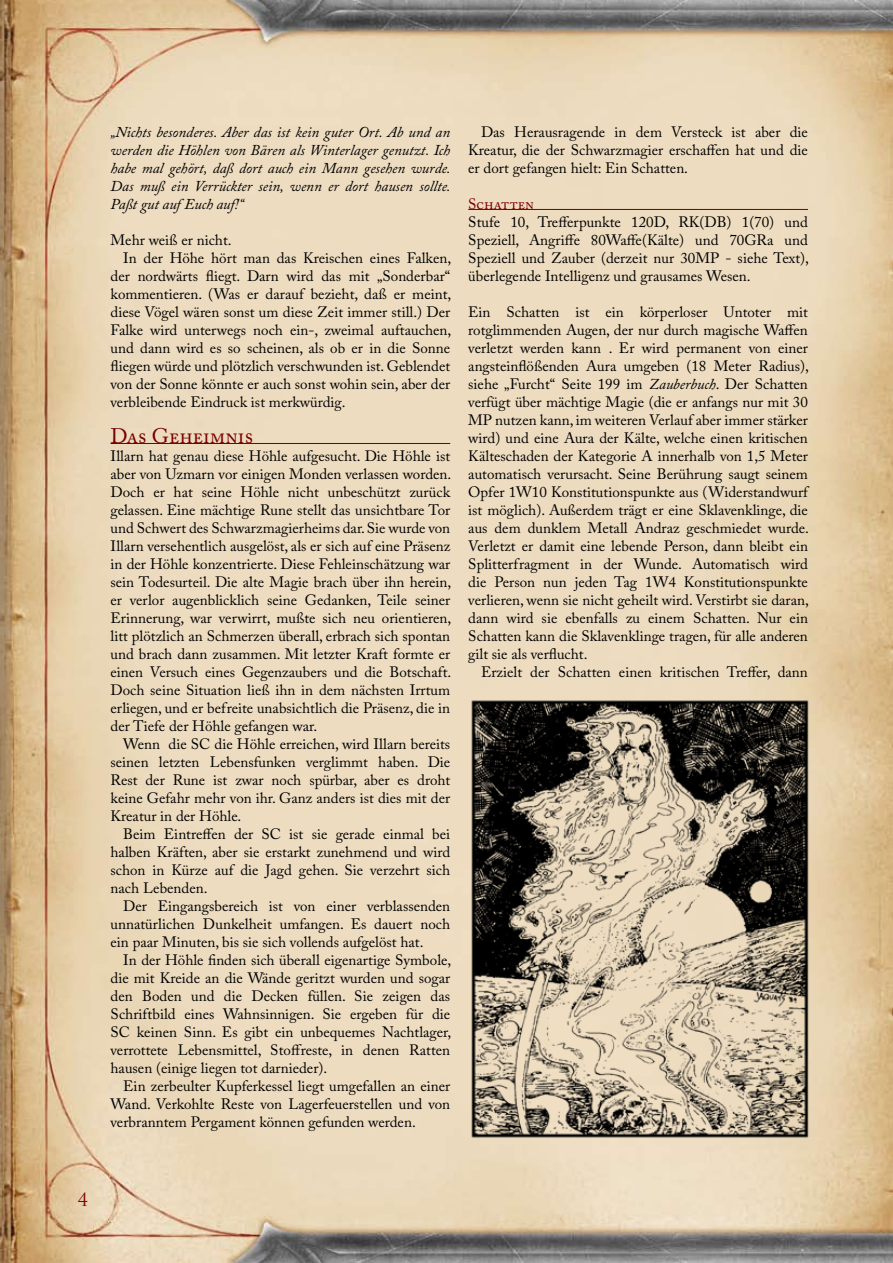
<style>
.page{position:relative;width:893px;height:1263px;background:#fff}
.page>*{position:absolute;margin:0;border:0;box-sizing:border-box;transform-origin:0 0}
.t1{font:21px "Adobe Caslon Pro";color:#790000}
.t2{font:18px "Trajan Pro";color:#790000}
.t3{font:15px/18px "Adobe Caslon Pro";color:#000;text-align:justify}
.t4{font:italic 15px/18px "Adobe Caslon Pro";color:#000;text-align:justify}
.t5{font:15px "Adobe Caslon Pro";color:#790000}
.s1{font-style:italic}
</style>
<div class="page">
<img style="left:0;top:0;width:893px;height:1263px">
<hr style="left:111px;top:443px;width:339px;height:1px;background:#790000">
<hr style="left:468px;top:209px;width:340px;height:1px;background:#790000">
<img style="left:469px;top:697px;width:342px;height:444px">
<p class="t4" style="left:111px;top:123px;width:342px">„Nichts besonderes. Aber das ist kein guter Ort. Ab und an werden die Höhlen von Bären als Winterlager genutzt. Ich habe mal gehört, daß dort auch ein Mann gesehen wurde.<br>Das muß ein Verrückter sein, wenn er dort hausen sollte.<br>Paßt gut auf Euch auf!“</p>
<p class="t3" style="left:111px;top:231px;width:123px">Mehr weiß er nicht.</p>
<p class="t3" style="left:123px;top:249px;width:329px">In der Höhe hört man das Kreischen eines Falken,</p>
<p class="t3" style="left:111px;top:267px;width:341px">der nordwärts fliegt. Darn wird das mit „Sonderbar“</p>
<p class="t3" style="left:111px;top:285px;width:342px">kommentieren. (Was er darauf bezieht, daß er meint,</p>
<p class="t3" style="left:111px;top:303px;width:341px">diese Vögel wären sonst um diese Zeit immer still.) Der</p>
<p class="t3" style="left:111px;top:321px;width:342px">Falke wird unterwegs noch ein-, zweimal auftauchen,</p>
<p class="t3" style="left:111px;top:339px;width:341px">und dann wird es so scheinen, als ob er in die Sonne</p>
<p class="t3" style="left:111px;top:357px;width:341px">fliegen würde und plötzlich verschwunden ist. Geblendet</p>
<p class="t3" style="left:111px;top:375px;width:341px">von der Sonne könnte er auch sonst wohin sein, aber der</p>
<p class="t3" style="left:111px;top:393px;width:236px">verbleibende Eindruck ist merkwürdig.</p>
<h1 class="t1" style="left:111px;top:424px;width:144px">Das Geheimnis</h1>
<p class="t3" style="left:111px;top:447px;width:342px">Illarn hat genau diese Höhle aufgesucht. Die Höhle ist aber von Uzmarn vor einigen Monden verlassen worden.<br>Doch er hat seine Höhle nicht unbeschützt zurück gelassen. Eine mächtige Rune stellt das unsichtbare Tor und Schwert des Schwarzmagierheims dar. Sie wurde von Illarn versehentlich ausgelöst, als er sich auf eine Präsenz in der Höhle konzentrierte. Diese Fehleinschätzung war sein Todesurteil. Die alte Magie brach über ihn herein, er verlor augenblicklich seine Gedanken, Teile seiner Erinnerung, war verwirrt, mußte sich neu orientieren, litt plötzlich an Schmerzen überall, erbrach sich spontan und brach dann zusammen. Mit letzter Kraft formte er einen Versuch eines Gegenzaubers und die Botschaft.<br>Doch seine Situation ließ ihn in dem nächsten Irrtum erliegen, und er befreite unabsichtlich die Präsenz, die in der Tiefe der Höhle gefangen war.</p>
<p class="t3" style="left:111px;top:735px;width:341px;text-indent:13px">Wenn die SC die Höhle erreichen, wird Illarn bereits seinen letzten Lebensfunken verglimmt haben. Die Rest der Rune ist zwar noch spürbar, aber es droht keine Gefahr mehr von ihr. Ganz anders ist dies mit der Kreatur in der Höhle.</p>
<p class="t3" style="left:111px;top:825px;width:341px;text-indent:13px">Beim Eintreffen der SC ist sie gerade einmal bei halben Kräften, aber sie erstarkt zunehmend und wird schon in Kürze auf die Jagd gehen. Sie verzehrt sich nach Lebenden.</p>
<p class="t3" style="left:111px;top:897px;width:341px;text-indent:13px">Der Eingangsbereich ist von einer verblassenden unnatürlichen Dunkelheit umfangen. Es dauert noch ein paar Minuten, bis sie sich vollends aufgelöst hat.</p>
<p class="t3" style="left:111px;top:951px;width:342px;text-indent:13px">In der Höhle finden sich überall eigenartige Symbole, die mit Kreide an die Wände geritzt wurden und sogar den Boden und die Decken füllen. Sie zeigen das Schriftbild eines Wahnsinnigen. Sie ergeben für die SC keinen Sinn. Es gibt ein unbequemes Nachtlager, verrottete Lebensmittel, Stoffreste, in denen Ratten hausen (einige liegen tot darnieder).</p>
<p class="t3" style="left:111px;top:1077px;width:341px;text-indent:13px">Ein zerbeulter Kupferkessel liegt umgefallen an einer Wand. Verkohlte Reste von Lagerfeuerstellen und von verbranntem Pergament können gefunden werden.</p>
<p class="t3" style="left:468px;top:123px;width:341px;text-indent:13px">Das Herausragende in dem Versteck ist aber die Kreatur, die der Schwarzmagier erschaffen hat und die er dort gefangen hielt: Ein Schatten.</p>
<p class="t5" style="left:468px;top:195px;width:67px">Schatten</p>
<p class="t3" style="left:468px;top:213px;width:342px">Stufe 10, Trefferpunkte 120D, RK(DB) 1(70) und Speziell, Angriffe 80Waffe(Kälte) und 70GRa und Speziell und Zauber (derzeit nur 30MP - siehe Text), überlegende Intelligenz und grausames Wesen.</p>
<p class="t3" style="left:468px;top:303px;width:342px">Ein Schatten ist ein körperloser Untoter mit rotglimmenden Augen, der nur durch magische Waffen verletzt werden kann . Er wird permanent von einer angsteinflößenden Aura umgeben (18 Meter Radius), siehe „Furcht“ Seite 199 im <span class="s1">Zauberbuch</span>. Der Schatten verfügt über mächtige Magie (die er anfangs nur mit 30<br>MP nutzen kann, im weiteren Verlauf aber immer stärker wird) und eine Aura der Kälte, welche einen kritischen Kälteschaden der Kategorie A innerhalb von 1,5 Meter automatisch verursacht. Seine Berührung saugt seinem Opfer 1W10 Konstitutionspunkte aus (Widerstandwurf ist möglich). Außerdem trägt er eine Sklavenklinge, die aus dem dunklem Metall Andraz geschmiedet wurde.<br>Verletzt er damit eine lebende Person, dann bleibt ein Splitterfragment in der Wunde. Automatisch wird die Person nun jeden Tag 1W4 Konstitutionspunkte verlieren, wenn sie nicht geheilt wird. Verstirbt sie daran, dann wird sie ebenfalls zu einem Schatten. Nur ein Schatten kann die Sklavenklinge tragen, für alle anderen gilt sie als verflucht.</p>
<p class="t3" style="left:481px;top:663px;width:328px">Erzielt der Schatten einen kritischen Treffer, dann</p>
<p class="t2" style="left:78px;top:1188px;width:12px">4</p>
</div>
